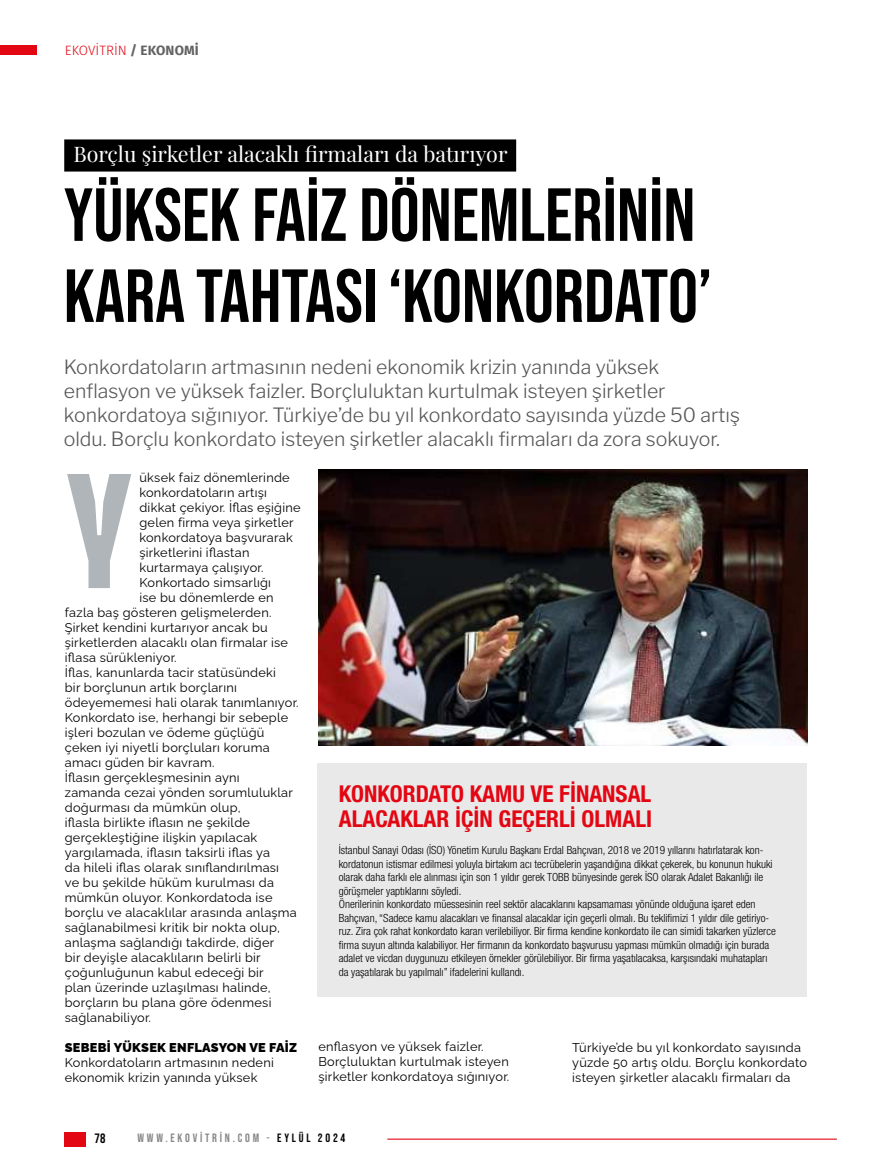
<style>
.page{position:relative;width:893px;height:1170px;background:#fff}
.page>*{position:absolute;margin:0;border:0;box-sizing:border-box;transform-origin:0 0}
.t1{font:100 142.5px "Big Shoulders Display";color:#afb5b9}
.t2{font:75px/81px "Bebas Neue";color:#000}
.t3{font:700 condensed 23.25px/25.5px "Helvetica Neue LT Pro";color:#e30613}
.t4{font:21.45px "Playfair Display";color:#fff}
.t5{font:300 19.5px/24px "Libre Franklin";color:#575756}
.t6{font:300 13.5px "Fira Sans";color:#e30613}
.t7{font:13.5px "Bebas Neue";color:#000}
.t8{font:12.75px/15px "Raleway";letter-spacing:.02em;color:#000}
.t9{font:900 12.75px "Raleway";letter-spacing:.02em;color:#000}
.t10{font:12px "Bebas Neue";letter-spacing:.23em;color:#878787}
.t11{font:300 condensed 11.25px/13.5px "Helvetica Neue LT Pro";color:#000}
.s1{font-weight:700;color:#646363}
.s2{color:#9d9d9c}
.s3{color:#000}
</style>
<div class="page">
<div style="left:0;top:46px;width:37px;height:9px;background:#e30613"></div>
<div style="left:65px;top:1131px;width:21px;height:15px;background:#e30613"></div>
<hr style="left:387px;top:1138px;width:450px;height:1px;background:#e30613">
<div style="left:64px;top:139px;width:452px;height:32px;background:#000"></div>
<img style="left:319px;top:469px;width:489px;height:276px">
<div style="left:317px;top:763px;width:490px;height:233px;background:#e9e9e9"></div>
<p class="t6" style="left:65px;top:41px;width:135px">EKOVİTRİN <span class="s1">/ EKONOMİ</span></p>
<h3 class="t4" style="left:73px;top:138px;width:436px">Borçlu şirketler alacaklı firmaları da batırıyor</h3>
<h2 class="t2" style="left:64px;top:174px;width:650px">YÜKSEK FAİZ DÖNEMLERİNİN<br>KARA TAHTASI ‘KONKORDATO’</h2>
<p class="t5" style="left:64px;top:353px;width:678px">Konkordatoların artmasının nedeni ekonomik krizin yanında yüksek enflasyon ve yüksek faizler. Borçluluktan kurtulmak isteyen şirketler konkordatoya sığınıyor. Türkiye’de bu yıl konkordato sayısında yüzde 50 artış oldu. Borçlu konkordato isteyen şirketler alacaklı firmaları da zora sokuyor.</p>
<h1 class="t1" style="left:66px;top:437px;width:68px">Y</h1>
<p class="t8" style="left:139px;top:468px;width:152px">üksek faiz dönemlerinde</p>
<p class="t8" style="left:139px;top:483px;width:129px">konkordatoların artışı</p>
<p class="t8" style="left:139px;top:498px;width:163px">dikkat çekiyor. İflas eşiğine</p>
<p class="t8" style="left:139px;top:513px;width:156px">gelen firma veya şirketler</p>
<p class="t8" style="left:139px;top:528px;width:155px">konkordatoya başvurarak</p>
<p class="t8" style="left:139px;top:543px;width:112px">şirketlerini iflastan</p>
<p class="t8" style="left:139px;top:558px;width:126px">kurtarmaya çalışıyor.</p>
<p class="t8" style="left:139px;top:573px;width:133px">Konkortado simsarlığı</p>
<p class="t8" style="left:139px;top:588px;width:136px">ise bu dönemlerde en</p>
<p class="t8" style="left:65px;top:603px;width:208px">fazla baş gösteren gelişmelerden.</p>
<p class="t8" style="left:65px;top:618px;width:205px">Şirket kendini kurtarıyor ancak bu</p>
<p class="t8" style="left:65px;top:633px;width:225px">şirketlerden alacaklı olan firmalar ise</p>
<p class="t8" style="left:65px;top:648px;width:113px">iflasa sürükleniyor.</p>
<p class="t8" style="left:65px;top:663px;width:213px">İflas, kanunlarda tacir statüsündeki</p>
<p class="t8" style="left:65px;top:678px;width:174px">bir borçlunun artık borçlarını</p>
<p class="t8" style="left:65px;top:693px;width:235px">ödeyememesi hali olarak tanımlanıyor.</p>
<p class="t8" style="left:65px;top:708px;width:225px">Konkordato ise, herhangi bir sebeple</p>
<p class="t8" style="left:65px;top:723px;width:201px">işleri bozulan ve ödeme güçlüğü</p>
<p class="t8" style="left:65px;top:738px;width:206px">çeken iyi niyetli borçluları koruma</p>
<p class="t8" style="left:65px;top:753px;width:151px">amacı güden bir kavram.</p>
<p class="t8" style="left:65px;top:768px;width:176px">İflasın gerçekleşmesinin aynı</p>
<p class="t8" style="left:65px;top:783px;width:230px">zamanda cezai yönden sorumluluklar</p>
<p class="t8" style="left:65px;top:798px;width:177px">doğurması da mümkün olup,</p>
<p class="t8" style="left:65px;top:813px;width:187px">iflasla birlikte iflasın ne şekilde</p>
<p class="t8" style="left:65px;top:828px;width:194px">gerçekleştiğine ilişkin yapılacak</p>
<p class="t8" style="left:65px;top:843px;width:207px">yargılamada, iflasın taksirli iflas ya</p>
<p class="t8" style="left:65px;top:858px;width:216px">da hileli iflas olarak sınıflandırılması</p>
<p class="t8" style="left:65px;top:873px;width:211px">ve bu şekilde hüküm kurulması da</p>
<p class="t8" style="left:65px;top:888px;width:209px">mümkün oluyor. Konkordatoda ise</p>
<p class="t8" style="left:65px;top:903px;width:234px">borçlu ve alacaklılar arasında anlaşma</p>
<p class="t8" style="left:65px;top:918px;width:217px">sağlanabilmesi kritik bir nokta olup,</p>
<p class="t8" style="left:65px;top:933px;width:211px">anlaşma sağlandığı takdirde, diğer</p>
<p class="t8" style="left:65px;top:948px;width:197px">bir deyişle alacaklıların belirli bir</p>
<p class="t8" style="left:65px;top:963px;width:200px">çoğunluğunun kabul edeceği bir</p>
<p class="t8" style="left:65px;top:978px;width:207px">plan üzerinde uzlaşılması halinde,</p>
<p class="t8" style="left:65px;top:993px;width:208px">borçların bu plana göre ödenmesi</p>
<p class="t8" style="left:65px;top:1008px;width:88px">sağlanabiliyor.</p>
<p class="t9" style="left:65px;top:1037px;width:234px">SEBEBİ YÜKSEK ENFLASYON VE FAİZ</p>
<p class="t8" style="left:65px;top:1053px;width:210px">Konkordatoların artmasının nedeni ekonomik krizin yanında yüksek</p>
<h3 class="t3" style="left:339px;top:780px;width:315px">KONKORDATO KAMU VE FİNANSAL<br>ALACAKLAR İÇİN GEÇERLİ OLMALI</h3>
<p class="t11" style="left:339px;top:843px;width:439px">İstanbul Sanayi Odası (İSO) Yönetim Kurulu Başkanı Erdal Bahçıvan, 2018 ve 2019 yıllarını hatırlatarak kon&shy;kordatonun istismar edilmesi yoluyla birtakım acı tecrübelerin yaşandığına dikkat çekerek, bu konunun hukuki olarak daha farklı ele alınması için son 1 yıldır gerek TOBB bünyesinde gerek İSO olarak Adalet Bakanlığı ile görüşmeler yaptıklarını söyledi.<br>Önerilerinin konkordato müessesinin reel sektör alacaklarını kapsamaması yönünde olduğuna işaret eden Bahçıvan, “Sadece kamu alacakları ve finansal alacaklar için geçerli olmalı. Bu teklifimizi 1 yıldır dile getiriyo&shy;ruz. Zira çok rahat konkordato kararı verilebiliyor. Bir firma kendine konkordato ile can simidi takarken yüzlerce firma suyun altında kalabiliyor. Her firmanın da konkordato başvurusu yapması mümkün olmadığı için burada adalet ve vicdan duygunuzu etkileyen örnekler görülebiliyor. Bir firma yaşatılacaksa, karşısındaki muhatapları da yaşatılarak bu yapılmalı” ifadelerini kullandı.</p>
<p class="t8" style="left:319px;top:1037px;width:192px">enflasyon ve yüksek faizler.<br>Borçluluktan kurtulmak isteyen şirketler konkordatoya sığınıyor.</p>
<p class="t8" style="left:572px;top:1038px;width:236px">Türkiye’de bu yıl konkordato sayısında yüzde 50 artış oldu. Borçlu konkordato isteyen şirketler alacaklı firmaları da</p>
<p class="t7" style="left:95px;top:1130px;width:12px">78</p>
<p class="t10" style="left:137px;top:1131px;width:210px">WWW.EKOVİTRİN.COM <span class="s2">-</span> <span class="s3">EYLÜL 2024</span></p>
</div>
